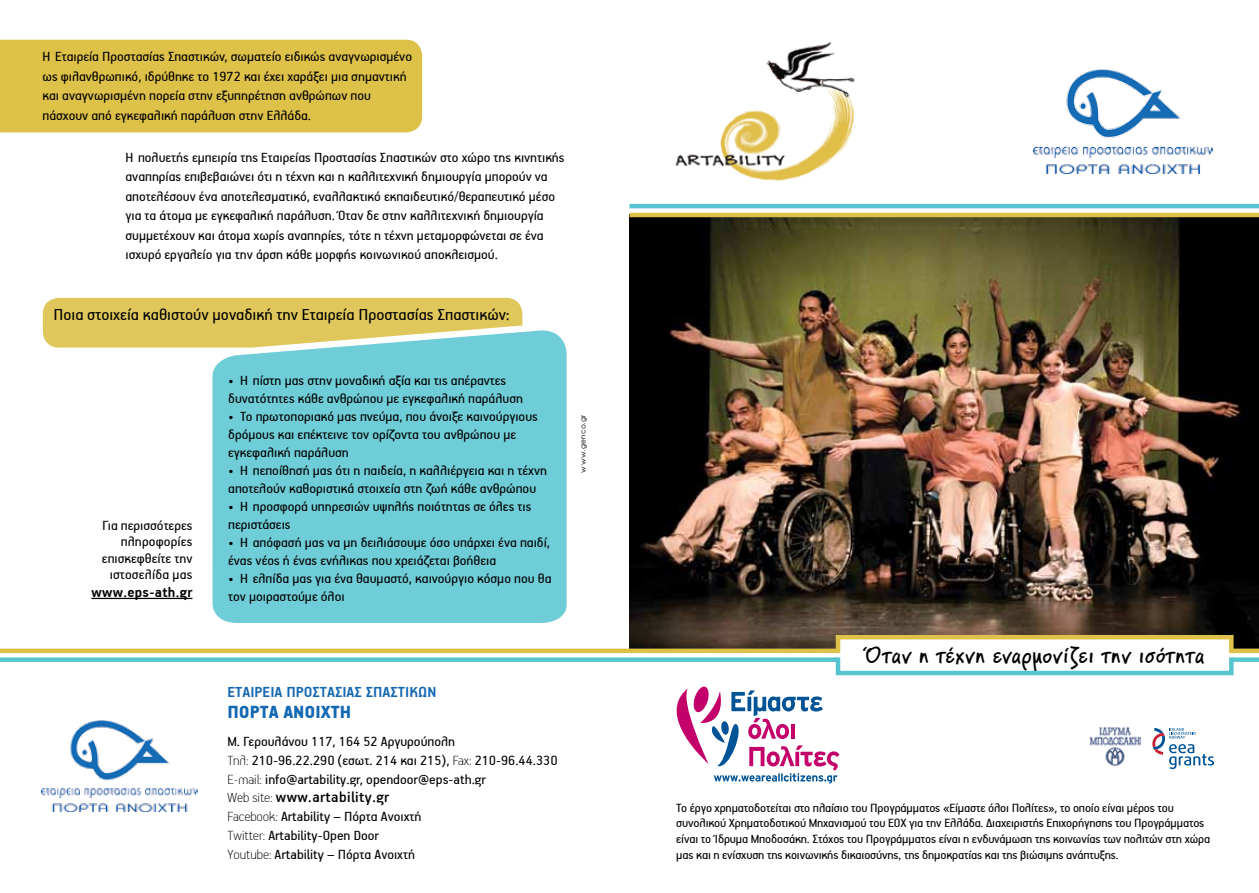
<style>
.page{position:relative;width:1259px;height:893px;background:#fff}
.page>*{position:absolute;margin:0;border:0;box-sizing:border-box;transform-origin:0 0}
.t1{font:500 24px "PF Reminder Pro";letter-spacing:.025em;color:#000}
.t2{font:900 19.5px "PF Handbook Pro";color:#1268b3}
.t3{font:18px "PF Handbook Pro";color:#000}
.t4{font:700 16.5px "PF Handbook Pro";color:#1268b3}
.t5{font:500 16.5px "PF Handbook Pro";letter-spacing:.025em;color:#000}
.t6{font:700 15.75px "PF Handbook Pro";letter-spacing:.02em;color:#000}
.t7{font:15px/19.5px "PF Handbook Pro";color:#000}
.t8{font:13.5px/15.8px "PF Handbook Pro";letter-spacing:-.01em;color:#000}
.t9{font:7.5px "UB Avant Garde";letter-spacing:.05em;color:#000}
.s1{font-weight:100}
.s2{font-weight:100;font-size:15px}
</style>
<div class="page">
<div style="left:212px;top:330px;width:354px;height:293px;background:#6fcdd7"></div>
<div style="left:0;top:40px;width:422px;height:92px;background:#ddc149"></div>
<img style="left:629px;top:217px;width:630px;height:432px">
<svg style="left:676px;top:686px;width:163px;height:98px"></svg>
<svg style="left:1152px;top:728px;width:62px;height:41px"></svg>
<img style="left:1089px;top:727px;width:51px;height:39px">
<img style="left:42px;top:720px;width:156px;height:91px">
<div style="left:0;top:657px;width:1259px;height:5px;background:#56c5d0"></div>
<hr style="left:629px;top:204px;width:630px;height:4px;background:#56c5d0">
<hr style="left:0;top:649px;width:1259px;height:4px;background:#ddc149">
<hr style="left:629px;top:213px;width:630px;height:4px;background:#ddc149">
<svg style="left:43px;top:298px;width:479px;height:50px;background:#dacb6f"></svg>
<hr style="left:91px;top:598px;width:101px;height:1px;background:#000">
<img style="left:675px;top:42px;width:180px;height:139px">
<img style="left:1034px;top:69px;width:178px;height:104px">
<div style="left:838px;top:637px;width:393px;height:36px;background:#fff"></div>
<div style="left:835px;top:635px;width:398px;height:20px;border:4px solid #ddc149"></div>
<div style="left:835px;top:655px;width:398px;height:20px;border:4px solid #56c5d0"></div>
<p class="t7" style="left:43px;top:46px;width:371px">Η Εταιρεία Προστασίας Σπαστικών, σωματείο ειδικώς αναγνωρισμένο ως φιλανθρωπικό, ιδρύθηκε το 1972 και έχει χαράξει μια σημαντική και αναγνωρισμένη πορεία στην εξυπηρέτηση ανθρώπων που πάσχουν από εγκεφαλική παράλυση στην Ελλάδα.</p>
<p class="t7" style="left:125px;top:147px;width:440px">Η πολυετής εμπειρία της Εταιρείας Προστασίας Σπαστικών στο χώρο της κινητικής αναπηρίας επιβεβαιώνει ότι η τέχνη και η καλλιτεχνική δημιουργία μπορούν να αποτελέσουν ένα αποτελεσματικό, εναλλακτικό εκπαιδευτικό/θεραπευτικό μέσο για τα άτομα με εγκεφαλική παράλυση. Όταν δε στην καλλιτεχνική δημιουργία συμμετέχουν και άτομα χωρίς αναπηρίες, τότε η τέχνη μεταμορφώνεται σε ένα ισχυρό εργαλείο για την άρση κάθε μορφής κοινωνικού αποκλεισμού.</p>
<p class="t3" style="left:53px;top:303px;width:458px">Ποια στοιχεία καθιστούν μοναδική την Εταιρεία Προστασίας Σπαστικών:</p>
<p class="t7" style="left:102px;top:516px;width:92px;line-height:16.5px;text-align:right">Για περισσότερες πληροφορίες επισκεφθείτε την ιστοσελίδα μας</p>
<p class="t6" style="left:91px;top:583px;width:102px">www.eps-ath.gr</p>
<p class="t7" style="left:228px;top:371px;width:296px;line-height:18px">• Η πίστη μας στην μοναδική αξία και τις απέραντες δυνατότητες κάθε ανθρώπου με εγκεφαλική παράλυση</p>
<p class="t7" style="left:228px;top:407px;width:311px;line-height:18px">• Το πρωτοποριακό μας πνεύμα, που άνοιξε καινούργιους δρόμους και επέκτεινε τον ορίζοντα του ανθρώπου με εγκεφαλική παράλυση</p>
<p class="t7" style="left:228px;top:461px;width:320px;line-height:18px">• Η πεποίθησή μας ότι η παιδεία, η καλλιέργεια και η τέχνη αποτελούν καθοριστικά στοιχεία στη ζωή κάθε ανθρώπου</p>
<p class="t7" style="left:228px;top:497px;width:305px;line-height:18px">• Η προσφορά υπηρεσιών υψηλής ποιότητας σε όλες τις περιστάσεις</p>
<p class="t7" style="left:228px;top:533px;width:323px;line-height:18px">• Η απόφασή μας να μη δειλιάσουμε όσο υπάρχει ένα παιδί, ένας νέος ή ένας ενήλικας που χρειάζεται βοήθεια</p>
<p class="t7" style="left:228px;top:569px;width:325px;line-height:18px">• Η ελπίδα μας για ένα θαυμαστό, καινούργιο κόσμο που θα τον μοιραστούμε όλοι</p>
<p class="t9" style="left:579px;top:472px;width:60px;rotate:-90deg">www.genco.gr</p>
<p class="t4" style="left:227px;top:682px;width:210px">ΕΤΑΙΡΕΙΑ ΠΡΟΣΤΑΣΙΑΣ ΣΠΑΣΤΙΚΩΝ</p>
<h2 class="t2" style="left:227px;top:700px;width:125px">ΠΟΡΤΑ ΑΝΟΙΧΤΗ</h2>
<p class="t7" style="left:227px;top:731px;width:331px;line-height:18.8px">Μ. Γερουλάνου 117, 164 52 Αργυρούπολη<br><span class="s1">Τηλ:</span> 210-96.22.290 (εσωτ. 214 και 215), <span class="s1">Fax:</span> 210-96.44.330<br><span class="s1">E-mail:</span> info@artability.gr, opendoor@eps-ath.gr</p>
<p class="t5" style="left:227px;top:787px;width:163px"><span class="s2">Web site:</span> www.artability.gr</p>
<p class="t7" style="left:227px;top:806px;width:195px;line-height:18.8px"><span class="s1">Facebook:</span> Artability – Πόρτα Ανοιχτή<br><span class="s1">Twitter:</span> Artability-Open Door<br><span class="s1">Youtube:</span> Artability – Πόρτα Ανοιχτή</p>
<h1 class="t1" style="left:865px;top:640px;width:341px">Όταν η τέχνη εναρμονίζει την ισότητα</h1>
<p class="t8" style="left:676px;top:799px;width:535px">Το έργο χρηματοδοτείται στο πλαίσιο του Προγράμματος «Είμαστε όλοι Πολίτες», το οποίο είναι μέρος του συνολικού Χρηματοδοτικού Μηχανισμού του ΕΟΧ για την Ελλάδα. Διαχειριστής Επιχορήγησης του Προγράμματος είναι το Ίδρυμα Μποδοσάκη. Στόχος του Προγράμματος είναι η ενδυνάμωση της κοινωνίας των πολιτών στη χώρα μας και η ενίσχυση της κοινωνικής δικαιοσύνης, της δημοκρατίας και της βιώσιμης ανάπτυξης.</p>
</div>
